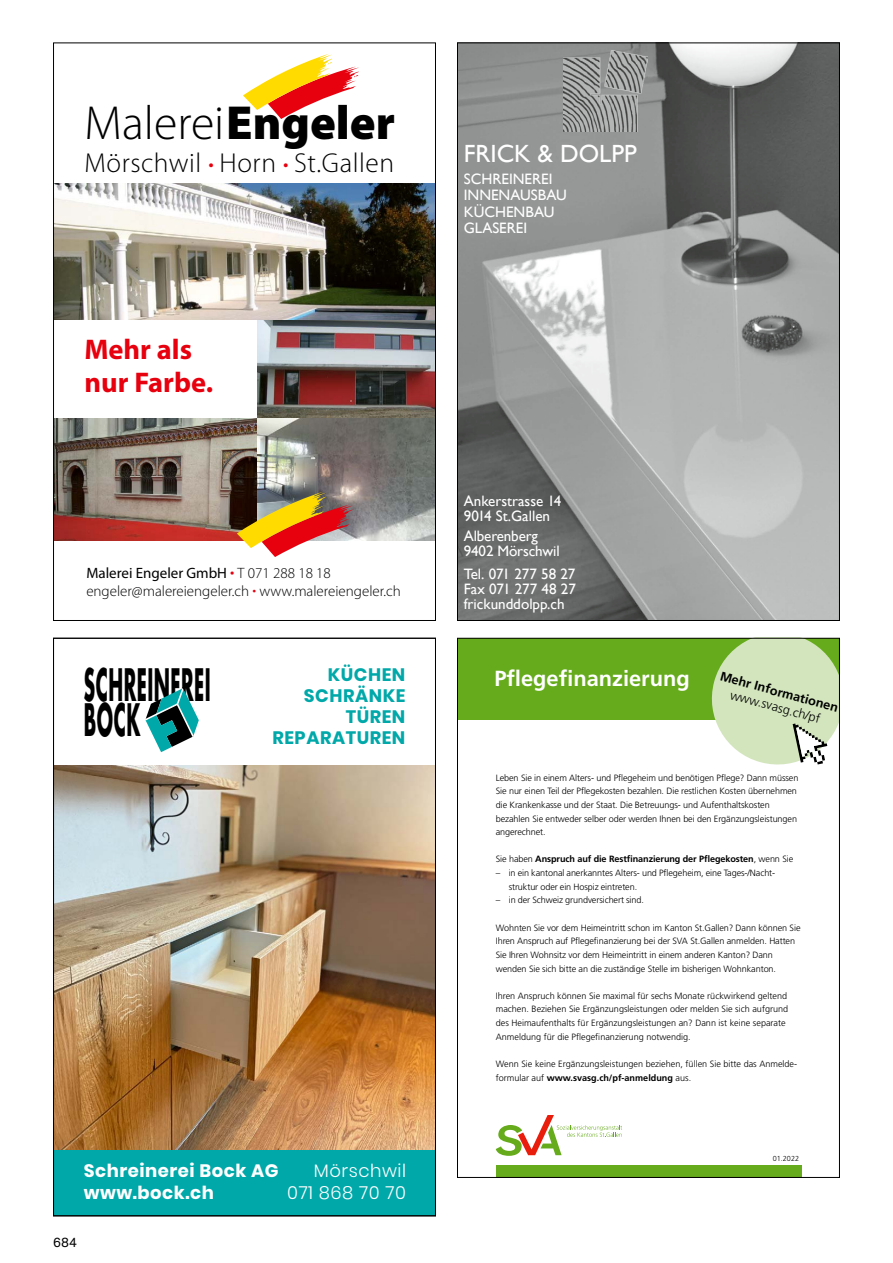
<style>
.page{position:relative;width:893px;height:1263px;background:#fff}
.page>*{position:absolute;margin:0;border:0;box-sizing:border-box;transform-origin:0 0}
.t1{font:300 48px "Myriad Pro";color:#000}
.t2{font:700 43.5px/34.5px "Futura";letter-spacing:.025em;color:#000;scale:.42 1}
.t3{font:700 28.5px/33px "Myriad Pro";color:#e7000e}
.t4{font:300 27.45px "Myriad Pro";letter-spacing:.02em;color:#000}
.t5{font:24.9px "Gill Sans";color:#fff}
.t6{font:700 21.75px "Frutiger LT Std";color:#fff}
.t7{font:700 18px/21px "Poppins";letter-spacing:.03em;color:#00a8a9;text-align:right}
.t8{font:700 18px "Poppins";letter-spacing:.03em;color:#fff}
.t9{font:300 18px "Poppins";letter-spacing:.03em;color:#fff}
.t10{font:15.15px/15px "Gill Sans";color:#fff}
.t11{font:300 15px/18px "Myriad Pro";color:#000}
.t12{font:13.5px "Theinhardt";color:#000}
.t13{font:700 12.75px "Frutiger LT Std";color:#000}
.t14{font:300 12.75px "Frutiger LT Std";color:#000}
.t15{font:300 9.15px/13.6px "Frutiger LT Std";letter-spacing:-.01em;color:#000}
.t16{font:700 9.15px "Frutiger LT Std";letter-spacing:-.01em;color:#000}
.t17{font:300 7.2px "Frutiger LT Std";color:#000}
.s1{font-weight:900}
.s2{font-size:21.9px;color:#e7000e}
.s3{font-weight:400}
.s4{font-weight:400;color:#e7000e}
.s5{color:#e7000e}
.s6{font-weight:300}
.s7{font-weight:700}
</style>
<div class="page">
<img style="left:55px;top:766px;width:379px;height:384px">
<div style="left:53px;top:1150px;width:383px;height:66px;background:#00a8a9"></div>
<svg style="left:145px;top:687px;width:54px;height:65px"></svg>
<img style="left:55px;top:418px;width:202px;height:123px">
<img style="left:257px;top:319px;width:177px;height:222px">
<img style="left:55px;top:183px;width:379px;height:136px">
<svg style="left:243px;top:54px;width:116px;height:65px"></svg>
<img style="left:237px;top:492px;width:116px;height:65px">
<img style="left:459px;top:45px;width:379px;height:574px">
<img style="left:564px;top:50px;width:83px;height:81px">
<div style="left:457px;top:638px;width:383px;height:82px;background:#66ab1c"></div>
<svg style="left:496px;top:1115px;width:126px;height:41px"></svg>
<div style="left:496px;top:1165px;width:305px;height:13px;background:#66ab1c"></div>
<svg style="left:711px;top:640px;width:127px;height:125px"></svg>
<h1 class="t1" style="left:84px;top:97px;width:312px">Malerei<span class="s1">Engeler</span></h1>
<h3 class="t4" style="left:84px;top:148px;width:311px">Mörschwil <span class="s2">•</span> Horn <span class="s2">•</span> St.Gallen</h3>
<h3 class="t3" style="left:84px;top:334px;width:130px">Mehr als nur Farbe.</h3>
<h3 class="t11" style="left:86px;top:564px;width:316px"><span class="s3">Malerei Engeler GmbH</span> <span class="s4">•</span> T 071 288 18 18 engeler@malereiengeler.ch <span class="s5">•</span> www.malereiengeler.ch</h3>
<h2 class="t2" style="left:84px;top:667px;width:304px">SCHREINEREI<br>BOCK</h2>
<h3 class="t7" style="left:272px;top:664px;width:134px">KÜCHEN<br>SCHRÄNKE<br>TÜREN<br>REPARATUREN</h3>
<h3 class="t8" style="left:84px;top:1160px;width:196px">Schreinerei Bock AG</h3>
<h3 class="t9" style="left:314px;top:1160px;width:94px">Mörschwil</h3>
<h3 class="t8" style="left:84px;top:1182px;width:132px">www.bock.ch</h3>
<h3 class="t9" style="left:287px;top:1182px;width:120px">071 868 70 70</h3>
<h3 class="t12" style="left:53px;top:1234px;width:25px">684</h3>
<h3 class="t5" style="left:464px;top:139px;width:174px">FRICK &amp; DOLPP</h3>
<h3 class="t10" style="left:464px;top:171px;width:105px;line-height:16.6px">SCHREINEREI<br>INNENAUSBAU<br>KÜCHENBAU<br>GLASEREI</h3>
<h3 class="t10" style="left:464px;top:494px;width:99px">Ankerstrasse 14<br>9014 St.Gallen</h3>
<h3 class="t10" style="left:464px;top:529px;width:97px">Alberenberg<br>9402 Mörschwil</h3>
<h3 class="t10" style="left:464px;top:566px;width:114px;text-align:justify">Tel. 071 277 58 27<br>Fax 071 277 48 27 frickunddolpp.ch</h3>
<h3 class="t6" style="left:494px;top:665px;width:197px">Pflegefinanzierung</h3>
<h3 class="t13" style="left:722px;top:669px;width:123px;rotate:15deg">Mehr Informationen</h3>
<h3 class="t14" style="left:732px;top:687px;width:94px;rotate:15deg">www.svasg.ch/pf</h3>
<p class="t15" style="left:496px;top:771px;width:304px">Leben Sie in einem Alters- und Pflegeheim und benötigen Pflege? Dann müssen Sie nur einen Teil der Pflegekosten bezahlen. Die restlichen Kosten übernehmen die Krankenkasse und der Staat. Die Betreuungs- und Aufenthaltskosten bezahlen Sie entweder selber oder werden Ihnen bei den Ergänzungsleistungen angerechnet.</p>
<p class="t16" style="left:496px;top:854px;width:299px"><span class="s6">Sie haben</span> Anspruch auf die Restfinanzierung der Pflegekosten<span class="s6">, wenn Sie</span></p>
<p class="t15" style="left:509px;top:866px;width:268px;text-indent:-13px">– in ein kantonal anerkanntes Alters- und Pflegeheim, eine Tages-/Nacht&shy;struktur oder ein Hospiz eintreten.</p>
<p class="t15" style="left:496px;top:893px;width:150px">– in der Schweiz grundversichert sind.</p>
<p class="t15" style="left:496px;top:921px;width:306px">Wohnten Sie vor dem Heimeintritt schon im Kanton St.Gallen? Dann können Sie Ihren Anspruch auf Pflegefinanzierung bei der SVA St.Gallen anmelden. Hatten Sie Ihren Wohnsitz vor dem Heimeintritt in einem anderen Kanton? Dann wenden Sie sich bitte an die zuständige Stelle im bisherigen Wohnkanton.</p>
<p class="t15" style="left:496px;top:989px;width:294px">Ihren Anspruch können Sie maximal für sechs Monate rückwirkend geltend machen. Beziehen Sie Ergänzungsleistungen oder melden Sie sich aufgrund des Heimaufenthalts für Ergänzungsleistungen an? Dann ist keine separate Anmeldung für die Pflegefinanzierung notwendig.</p>
<p class="t15" style="left:496px;top:1057px;width:303px">Wenn Sie keine Ergänzungsleistungen beziehen, füllen Sie bitte das Anmelde&shy;formular auf <span class="s7">www.svasg.ch/pf-anmeldung</span> aus.</p>
<p class="t17" style="left:773px;top:1155px;width:28px">01.2022</p>
</div>
